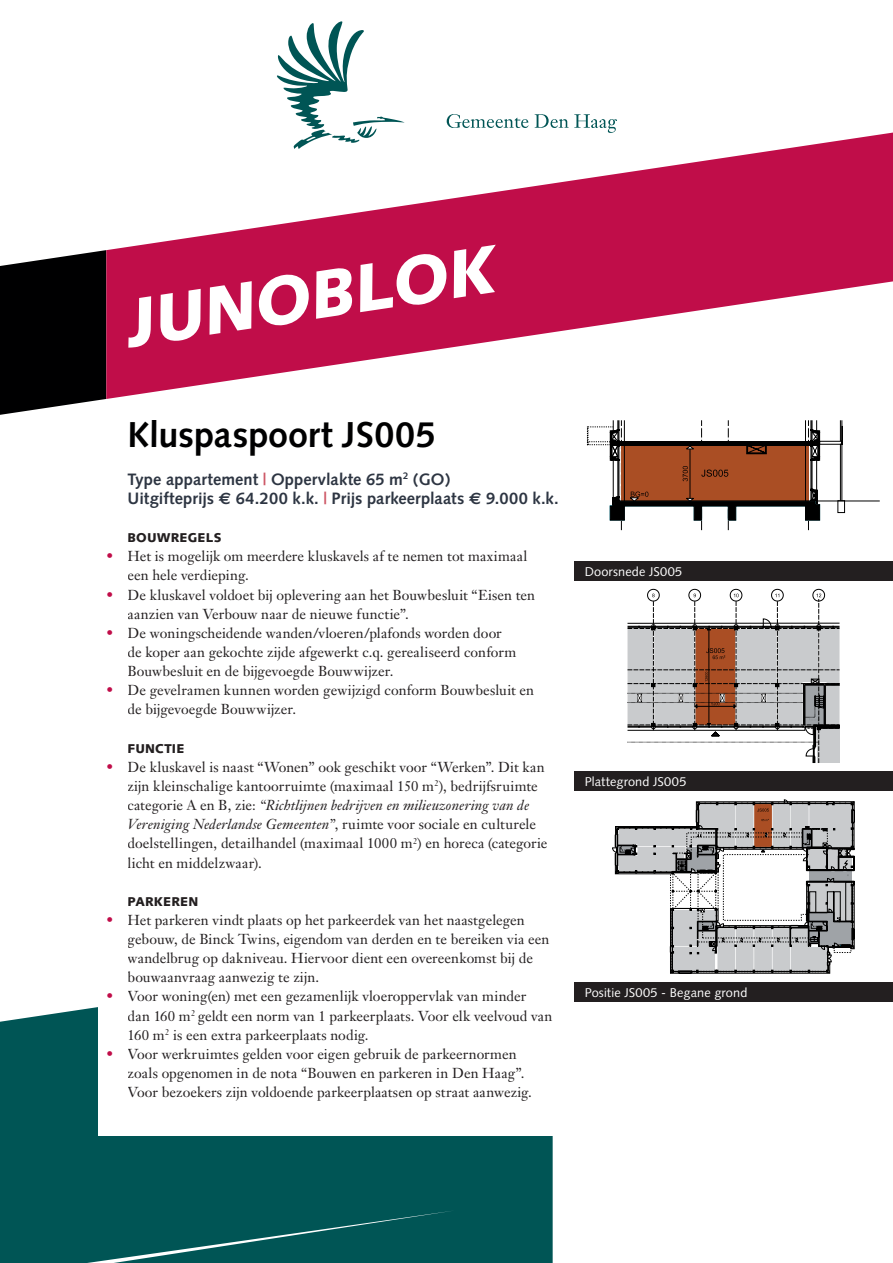
<style>
.page{position:relative;width:893px;height:1263px;background:#fff}
.page>*{position:absolute;margin:0;border:0;box-sizing:border-box;transform-origin:0 0}
.KOPTITEL_LOCATIE{font:italic 900 67.5px "Syntax";color:#fff}
.Kavelpaspoort_code{font:700 36px "Syntax";letter-spacing:-.005em;color:#000001}
.Kavelpaspoort_code-2{font:700 16.5px "Syntax";letter-spacing:.005em;color:#2d3542}
.t1{font:14.25px/19.2px "Janson Text";letter-spacing:.005em;color:#231f20}
.t2{font:14.25px "Janson Text";color:#c00d49}
.KOPTITEL_LOCATIE-2{font:12.75px "Syntax";letter-spacing:.01em;color:#fff}
.Tussenkopjes_Syntax{font:900 12.75px "Syntax";letter-spacing:.015em;color:#231f20}
.s1{color:#ce5968}
.s2{font-family:"Euro Sans"}
.s3{font-style:italic}
</style>
<div class="page">
<div style="left:0;top:1007px;width:553px;height:256px;background:#055"></div>
<div style="left:106px;top:906px;width:468px;height:229px;background:#fff"></div>
<svg style="left:0;top:250px;width:106px;height:165px;background:#181819"></svg>
<svg style="left:106px;top:132px;width:787px;height:267px;fill:#c00d49"></svg>
<svg style="left:276px;top:21px;width:128px;height:128px"></svg>
<svg style="left:447px;top:114px;width:81px;height:14px"></svg>
<svg style="left:535px;top:114px;width:82px;height:19px"></svg>
<div style="left:87px;top:1210px;width:368px;height:53px;background:#055"></div>
<div style="left:574px;top:370px;width:319px;height:210px;background:#fff"></div>
<div style="left:840px;top:444px;width:2px;height:57px;border:1px solid #000"></div>
<hr style="left:817px;top:501px;width:63px;height:1px;background:#000">
<div style="left:838px;top:501px;width:7px;height:12px;border:1px solid #000"></div>
<div style="left:819px;top:441px;width:23px;height:3px;border:1px solid #000"></div>
<svg style="left:840px;top:420px;width:3px;height:24px"></svg>
<svg style="left:587px;top:420px;width:233px;height:110px"></svg>
<svg style="left:627px;top:589px;width:212px;height:174px"></svg>
<svg style="left:612px;top:800px;width:243px;height:174px"></svg>
<div style="left:574px;top:561px;width:319px;height:19px;background:#231f20"></div>
<div style="left:574px;top:772px;width:319px;height:19px;background:#231f20"></div>
<div style="left:574px;top:982px;width:319px;height:19px;background:#231f20"></div>
<div style="left:98px;top:543px;width:30px;height:592px;background:#fff"></div>
<p class="KOPTITEL_LOCATIE" style="left:119px;top:283px;width:374px;rotate:-8deg">JUNOBLOK</p>
<p class="t2" style="left:106px;top:547px;width:9px">•</p>
<p class="t2" style="left:106px;top:586px;width:9px">•</p>
<p class="t2" style="left:106px;top:624px;width:9px">•</p>
<p class="t2" style="left:106px;top:681px;width:9px">•</p>
<p class="t2" style="left:106px;top:758px;width:9px">•</p>
<p class="t2" style="left:106px;top:911px;width:9px">•</p>
<p class="t2" style="left:106px;top:987px;width:9px">•</p>
<p class="t2" style="left:106px;top:1045px;width:9px">•</p>
<p class="Kavelpaspoort_code" style="left:128px;top:413px;width:310px">Kluspaspoort JS005</p>
<p class="Kavelpaspoort_code-2" style="left:128px;top:470px;width:324px">Type appartement <span class="s1">|</span> Oppervlakte 65 m<sup>2</sup> (GO)</p>
<p class="Kavelpaspoort_code-2" style="left:128px;top:489px;width:433px">Uitgifteprijs <span class="s2">E</span> 64.200 k.k. <span class="s1">|</span> Prijs parkeerplaats <span class="s2">E</span> 9.000 k.k.</p>
<p class="Tussenkopjes_Syntax" style="left:128px;top:530px;width:96px">BOUWREGELS</p>
<p class="t1" style="left:128px;top:547px;width:401px">Het is mogelijk om meerdere kluskavels af te nemen tot maximaal een hele verdieping.</p>
<p class="t1" style="left:128px;top:585px;width:409px">De kluskavel voldoet bij oplevering aan het Bouwbesluit “Eisen ten aanzien van Verbouw naar de nieuwe functie”.</p>
<p class="t1" style="left:128px;top:623px;width:390px">De woningscheidende wanden/vloeren/plafonds worden door de koper aan gekochte zijde afgewerkt c.q. gerealiseerd conform<br>Bouwbesluit en de bijgevoegde Bouwwijzer.</p>
<p class="t1" style="left:128px;top:681px;width:408px">De gevelramen kunnen worden gewijzigd conform Bouwbesluit en de bijgevoegde Bouwwijzer.</p>
<p class="Tussenkopjes_Syntax" style="left:128px;top:741px;width:58px">FUNCTIE</p>
<p class="t1" style="left:128px;top:757px;width:421px">De kluskavel is naast “Wonen” ook geschikt voor “Werken”. Dit kan zijn kleinschalige kantoorruimte (maximaal 150 m<sup>2</sup>), bedrijfsruimte categorie A en B, zie: <span class="s3">“Richtlijnen bedrijven en milieuzonering van de Vereniging Nederlandse Gemeenten”</span>, ruimte voor sociale en culturele doelstellingen, detailhandel (maximaal 1000 m<sup>2</sup>) en horeca (categorie licht en middelzwaar).</p>
<p class="Tussenkopjes_Syntax" style="left:128px;top:894px;width:72px">PARKEREN</p>
<p class="t1" style="left:128px;top:910px;width:423px">Het parkeren vindt plaats op het parkeerdek van het naastgelegen gebouw, de Binck Twins, eigendom van derden en te bereiken via een wandelbrug op dakniveau. Hiervoor dient een overeenkomst bij de bouwaanvraag aanwezig te zijn.</p>
<p class="t1" style="left:128px;top:987px;width:426px">Voor woning(en) met een gezamenlijk vloeroppervlak van minder<br>dan 160 m<sup>2</sup> geldt een norm van 1 parkeerplaats. Voor elk veelvoud van<br>160 m<sup>2</sup> is een extra parkeerplaats nodig.</p>
<p class="t1" style="left:128px;top:1044px;width:406px">Voor werkruimtes gelden voor eigen gebruik de parkeernormen zoals opgenomen in de nota “Bouwen en parkeren in Den Haag”.<br>Voor bezoekers zijn voldoende parkeerplaatsen op straat aanwezig.</p>
<p class="KOPTITEL_LOCATIE-2" style="left:585px;top:564px;width:99px">Doorsnede JS005</p>
<p class="KOPTITEL_LOCATIE-2" style="left:585px;top:774px;width:103px">Plattegrond JS005</p>
<p class="KOPTITEL_LOCATIE-2" style="left:585px;top:985px;width:164px">Positie JS005 - Begane grond</p>
</div>
